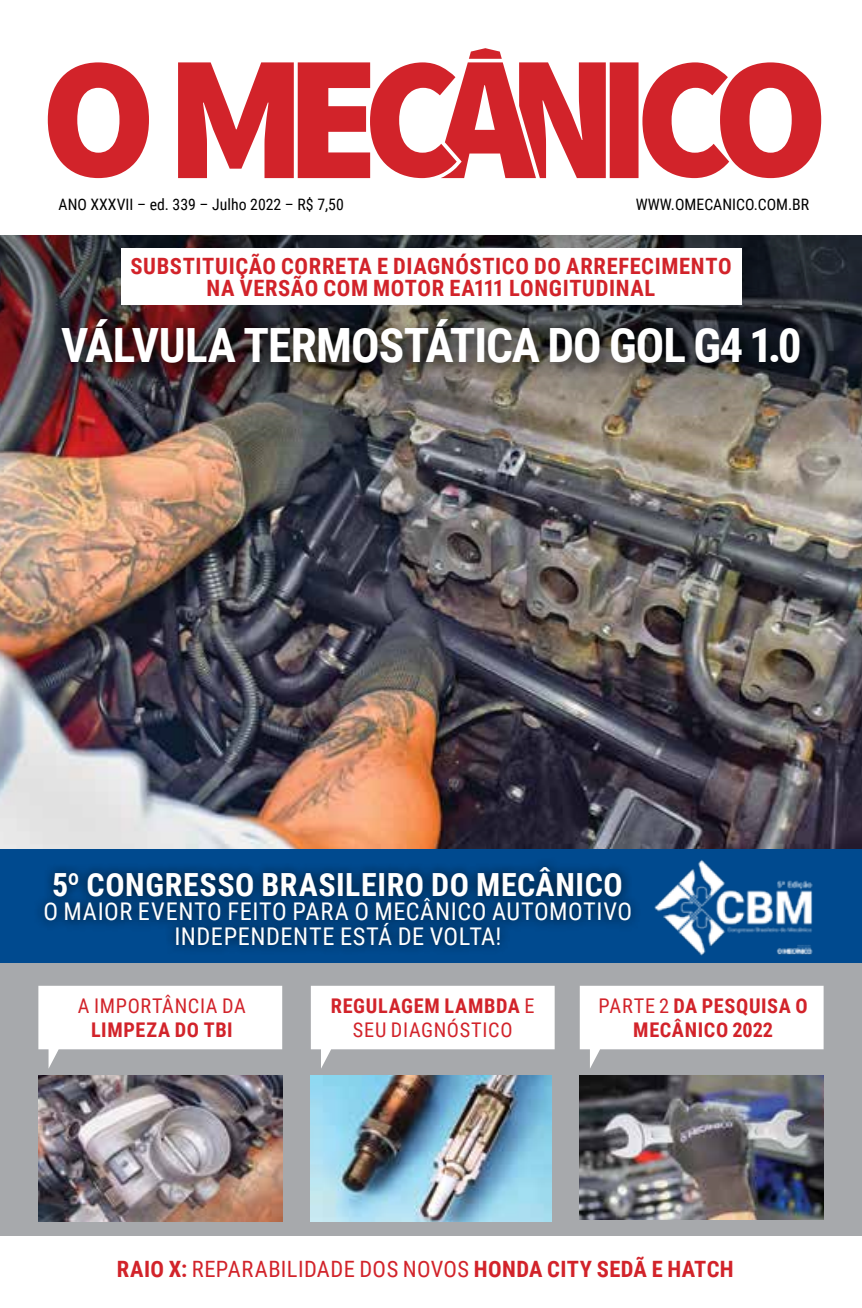
<style>
.page{position:relative;width:862px;height:1308px;background:#fff}
.page>*{position:absolute;margin:0;border:0;box-sizing:border-box;transform-origin:0 0}
.t1{font:700 47.25px "Roboto Condensed";letter-spacing:-.02em;color:#fff}
.t2{font:700 31.95px "Roboto Condensed";letter-spacing:.015em;color:#fff}
.t3{font:24.3px/24.3px "Roboto Condensed";letter-spacing:.02em;color:#fff;text-align:center}
.t4{font:700 22.5px/22.5px "Roboto Condensed";letter-spacing:.025em;color:#d2232a;text-align:center}
.t5{font:700 20.25px/24.3px "Roboto Condensed";letter-spacing:.03em;color:#d2232a;text-align:center}
.t6{font:20.25px "Roboto Condensed";letter-spacing:.03em;color:#d2232a}
.t7{font:15.75px "Roboto Condensed";color:#000}
.s1{font-weight:400}
</style>
<div class="page">
<img style="left:0;top:447px;width:861px;height:402px">
<img style="left:0;top:424px;width:861px;height:23px">
<img style="left:0;top:235px;width:861px;height:189px">
<svg style="left:48px;top:48px;width:772px;height:130px;fill:#d2232a"></svg>
<div style="left:121px;top:248px;width:619px;height:57px;background:#fff"></div>
<div style="left:54px;top:311px;width:763px;height:69px;background:#000;opacity:.75"></div>
<div style="left:0;top:849px;width:861px;height:114px;background:#004a8f"></div>
<div style="left:34px;top:856px;width:606px;height:100px;background:#000;opacity:.81"></div>
<div style="left:0;top:963px;width:861px;height:281px;background:#a7a9ac"></div>
<svg style="left:579px;top:985px;width:244px;height:83px"></svg>
<svg style="left:38px;top:985px;width:244px;height:83px"></svg>
<svg style="left:310px;top:985px;width:244px;height:83px"></svg>
<img style="left:38px;top:1075px;width:244px;height:146px">
<img style="left:579px;top:1075px;width:244px;height:144px">
<img style="left:310px;top:1075px;width:241px;height:146px">
<div style="left:0;top:1236px;width:861px;height:71px;background:#fff"></div>
<img style="left:654px;top:860px;width:159px;height:96px">
<p class="t7" style="left:59px;top:193px;width:286px">ANO XXXVII – ed. 339 – Julho 2022 – R$ 7,50</p>
<p class="t7" style="left:635px;top:193px;width:175px">WWW.OMECANICO.COM.BR</p>
<p class="t4" style="left:130px;top:254px;width:602px">SUBSTITUIÇÃO CORRETA E DIAGNÓSTICO DO ARREFECIMENTO<br>NA VERSÃO COM MOTOR EA111 LONGITUDINAL</p>
<h1 class="t1" style="left:61px;top:312px;width:741px">VÁLVULA TERMOSTÁTICA DO GOL G4 1.0</h1>
<h2 class="t2" style="left:52px;top:862px;width:572px">5º CONGRESSO BRASILEIRO DO MECÂNICO</h2>
<p class="t3" style="left:43px;top:898px;width:589px">O MAIOR EVENTO FEITO PARA O MECÂNICO AUTOMOTIVO<br>INDEPENDENTE ESTÁ DE VOLTA!</p>
<p class="t6" style="left:78px;top:991px;width:169px">A IMPORTÂNCIA DA</p>
<p class="t5" style="left:91px;top:1016px;width:143px">LIMPEZA DO TBI</p>
<p class="t5" style="left:330px;top:992px;width:205px">REGULAGEM LAMBDA <span class="s1">E<br>SEU DIAGNÓSTICO</span></p>
<p class="t5" style="left:598px;top:992px;width:211px"><span class="s1">PARTE 2</span> DA PESQUISA O<br>MECÂNICO 2022</p>
<p class="t4" style="left:117px;top:1256px;width:618px">RAIO X: <span class="s1">REPARABILIDADE DOS NOVOS</span> HONDA CITY SEDÃ E HATCH</p>
</div>
